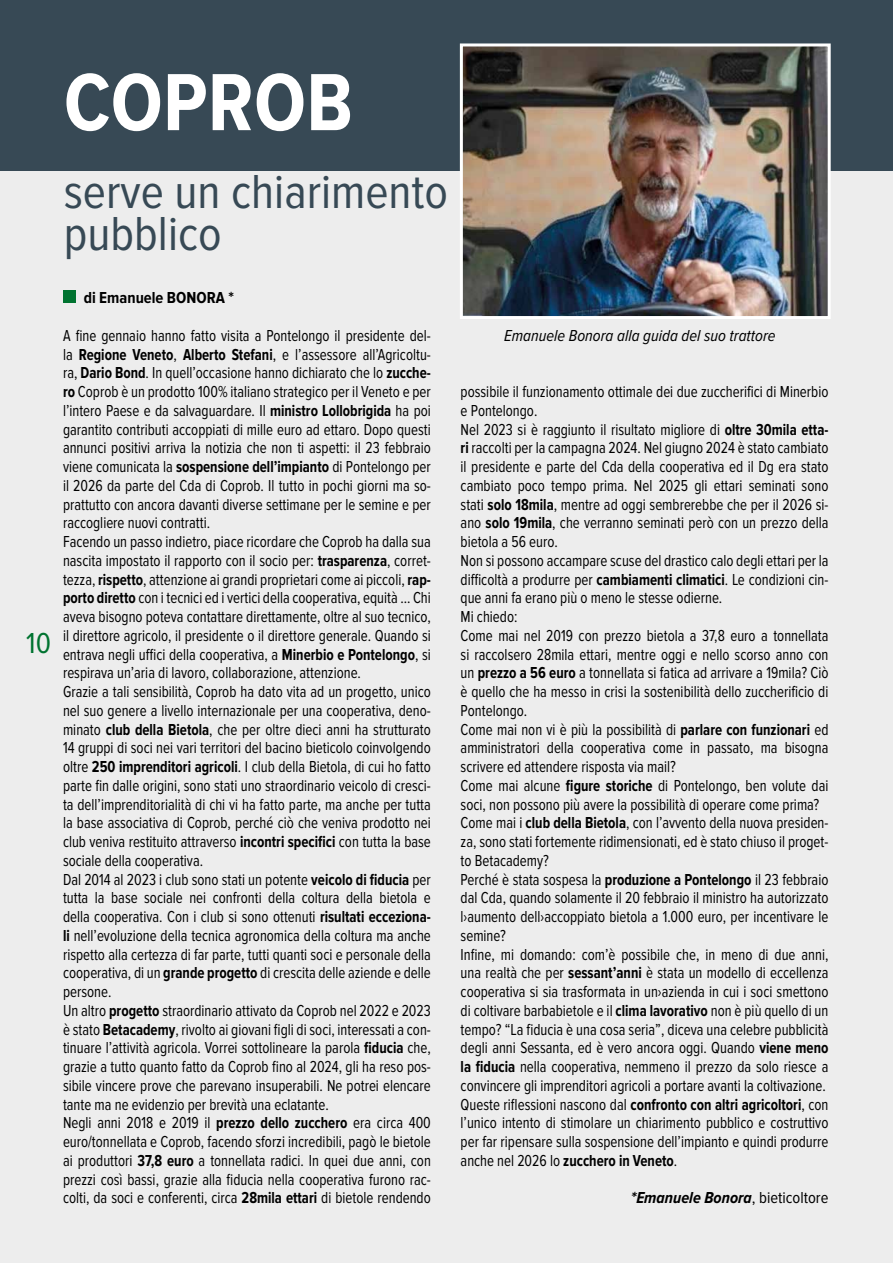
<style>
.page{position:relative;width:893px;height:1263px;background:#ededed}
.page>*{position:absolute;margin:0;border:0;box-sizing:border-box;transform-origin:0 0}
.t1{font:700 84px "Proxima Nova Cond";color:#fff}
.t2{font:49.5px/42px "Proxima Nova Cond";color:#374955}
.t3{font:30px "Proxima Nova Cond";color:#007330}
.t4{font:16.5px/18.8px "Proxima Nova Cond";color:#000;scale:.9 1}
.t5{font:italic 16.5px "Proxima Nova Cond";color:#000}
.t6{font:italic 700 16.5px "Proxima Nova Cond";color:#000}
.t7{font:700 16.5px "Proxima Nova Cond";color:#000}
.s1{font-weight:700}
.s2{font-weight:400;font-style:normal}
</style>
<div class="page">
<div style="left:0;top:0;width:893px;height:170px;background:#374955"></div>
<img style="left:464px;top:47px;width:363px;height:268px">
<div style="left:460px;top:43px;width:371px;height:276px;border:3px solid #fff"></div>
<div style="left:63px;top:291px;width:13px;height:12px;background:#007330"></div>
<h1 class="t1" style="left:64px;top:55px;width:291px">COPROB</h1>
<h3 class="t3" style="left:26px;top:626px;width:26px">10</h3>
<h2 class="t2" style="left:64px;top:172px;width:386px">serve un chiarimento pubblico</h2>
<p class="t7" style="left:84px;top:289px;width:152px">di Emanuele BONORA *</p>
<p class="t4" style="left:63px;top:326px;width:410px">A fine gennaio hanno fatto visita a Pontelongo il presidente del&shy;la <span class="s1">Regione Veneto</span>, <span class="s1">Alberto Stefani</span>, e l’assessore all’Agricoltu&shy;ra, <span class="s1">Dario Bond</span>. In quell’occasione hanno dichiarato che lo <span class="s1">zucche&shy;ro</span> Coprob è un prodotto 100% italiano strategico per il Veneto e per l’intero Paese e da salvaguardare. Il <span class="s1">ministro Lollobrigida</span> ha poi garantito contributi accoppiati di mille euro ad ettaro. Dopo questi annunci positivi arriva la notizia che non ti aspetti: il 23 febbraio viene comunicata la <span class="s1">sospensione dell’impianto</span> di Pontelongo per il 2026 da parte del Cda di Coprob. Il tutto in pochi giorni ma so&shy;prattutto con ancora davanti diverse settimane per le semine e per raccogliere nuovi contratti.<br>Facendo un passo indietro, piace ricordare che Coprob ha dalla sua nascita impostato il rapporto con il socio per: <span class="s1">trasparenza</span>, corret&shy;tezza, <span class="s1">rispetto</span>, attenzione ai grandi proprietari come ai piccoli, <span class="s1">rap&shy;porto diretto</span> con i tecnici ed i vertici della cooperativa, equità ... Chi aveva bisogno poteva contattare direttamente, oltre al suo tecnico, il direttore agricolo, il presidente o il direttore generale. Quando si entrava negli uffici della cooperativa, a <span class="s1">Minerbio e Pontelongo</span>, si respirava un’aria di lavoro, collaborazione, attenzione.<br>Grazie a tali sensibilità, Coprob ha dato vita ad un progetto, unico nel suo genere a livello internazionale per una cooperativa, deno&shy;minato <span class="s1">club della Bietola</span>, che per oltre dieci anni ha strutturato 14 gruppi di soci nei vari territori del bacino bieticolo coinvolgendo oltre <span class="s1">250 imprenditori agricoli</span>. I club della Bietola, di cui ho fatto parte fin dalle origini, sono stati uno straordinario veicolo di cresci&shy;ta dell’imprenditorialità di chi vi ha fatto parte, ma anche per tutta la base associativa di Coprob, perché ciò che veniva prodotto nei club veniva restituito attraverso <span class="s1">incontri specifici</span> con tutta la base sociale della cooperativa.<br>Dal 2014 al 2023 i club sono stati un potente <span class="s1">veicolo di fiducia</span> per tutta la base sociale nei confronti della coltura della bietola e della cooperativa. Con i club si sono ottenuti <span class="s1">risultati ecceziona&shy;li</span> nell’evoluzione della tecnica agronomica della coltura ma anche rispetto alla certezza di far parte, tutti quanti soci e personale della cooperativa, di un <span class="s1">grande progetto</span> di crescita delle aziende e delle persone.<br>Un altro <span class="s1">progetto</span> straordinario attivato da Coprob nel 2022 e 2023 è stato <span class="s1">Betacademy</span>, rivolto ai giovani figli di soci, interessati a con&shy;tinuare l’attività agricola. Vorrei sottolineare la parola <span class="s1">fiducia</span> che, grazie a tutto quanto fatto da Coprob fino al 2024, gli ha reso pos&shy;sibile vincere prove che parevano insuperabili. Ne potrei elencare tante ma ne evidenzio per brevità una eclatante.<br>Negli anni 2018 e 2019 il <span class="s1">prezzo dello zucchero</span> era circa 400 euro/tonnellata e Coprob, facendo sforzi incredibili, pagò le bietole ai produttori <span class="s1">37,8 euro</span> a tonnellata radici. In quei due anni, con prezzi così bassi, grazie alla fiducia nella cooperativa furono rac&shy;colti, da soci e conferenti, circa <span class="s1">28mila ettari</span> di bietole rendendo</p>
<p class="t5" style="left:504px;top:326px;width:273px">Emanuele Bonora alla guida del suo trattore</p>
<p class="t4" style="left:461px;top:383px;width:410px">possibile il funzionamento ottimale dei due zuccherifici di Minerbio e Pontelongo.<br>Nel 2023 si è raggiunto il risultato migliore di <span class="s1">oltre 30mila etta&shy;ri</span> raccolti per la campagna 2024. Nel giugno 2024 è stato cambiato il presidente e parte del Cda della cooperativa ed il Dg era stato cambiato poco tempo prima. Nel 2025 gli ettari seminati sono stati <span class="s1">solo 18mila</span>, mentre ad oggi sembrerebbe che per il 2026 si&shy;ano <span class="s1">solo 19mila</span>, che verranno seminati però con un prezzo della bietola a 56 euro.<br>Non si possono accampare scuse del drastico calo degli ettari per la difficoltà a produrre per <span class="s1">cambiamenti climatici</span>. Le condizioni cin&shy;que anni fa erano più o meno le stesse odierne.<br>Mi chiedo:<br>Come mai nel 2019 con prezzo bietola a 37,8 euro a tonnellata si raccolsero 28mila ettari, mentre oggi e nello scorso anno con un <span class="s1">prezzo a 56 euro</span> a tonnellata si fatica ad arrivare a 19mila? Ciò è quello che ha messo in crisi la sostenibilità dello zuccherificio di Pontelongo.<br>Come mai non vi è più la possibilità di <span class="s1">parlare con funzionari</span> ed amministratori della cooperativa come in passato, ma bisogna scrivere ed attendere risposta via mail?<br>Come mai alcune <span class="s1">figure storiche</span> di Pontelongo, ben volute dai soci, non possono più avere la possibilità di operare come prima?<br>Come mai i <span class="s1">club della Bietola</span>, con l’avvento della nuova presiden&shy;za, sono stati fortemente ridimensionati, ed è stato chiuso il proget&shy;to Betacademy?<br>Perché è stata sospesa la <span class="s1">produzione a Pontelongo</span> il 23 febbraio dal Cda, quando solamente il 20 febbraio il ministro ha autorizzato l›aumento dell›accoppiato bietola a 1.000 euro, per incentivare le semine?<br>Infine, mi domando: com’è possibile che, in meno di due anni, una realtà che per <span class="s1">sessant’anni</span> è stata un modello di eccellenza cooperativa si sia trasformata in un›azienda in cui i soci smettono di coltivare barbabietole e il <span class="s1">clima lavorativo</span> non è più quello di un tempo? “La fiducia è una cosa seria”, diceva una celebre pubblicità degli anni Sessanta, ed è vero ancora oggi. Quando <span class="s1">viene meno la fiducia</span> nella cooperativa, nemmeno il prezzo da solo riesce a convincere gli imprenditori agricoli a portare avanti la coltivazione.<br>Queste riflessioni nascono dal <span class="s1">confronto con altri agricoltori</span>, con l’unico intento di stimolare un chiarimento pubblico e costruttivo per far ripensare sulla sospensione dell’impianto e quindi produrre anche nel 2026 lo <span class="s1">zucchero in Veneto</span>.</p>
<p class="t6" style="left:631px;top:1189px;width:199px">*Emanuele Bonora<span class="s2">, bieticoltore</span></p>
</div>
